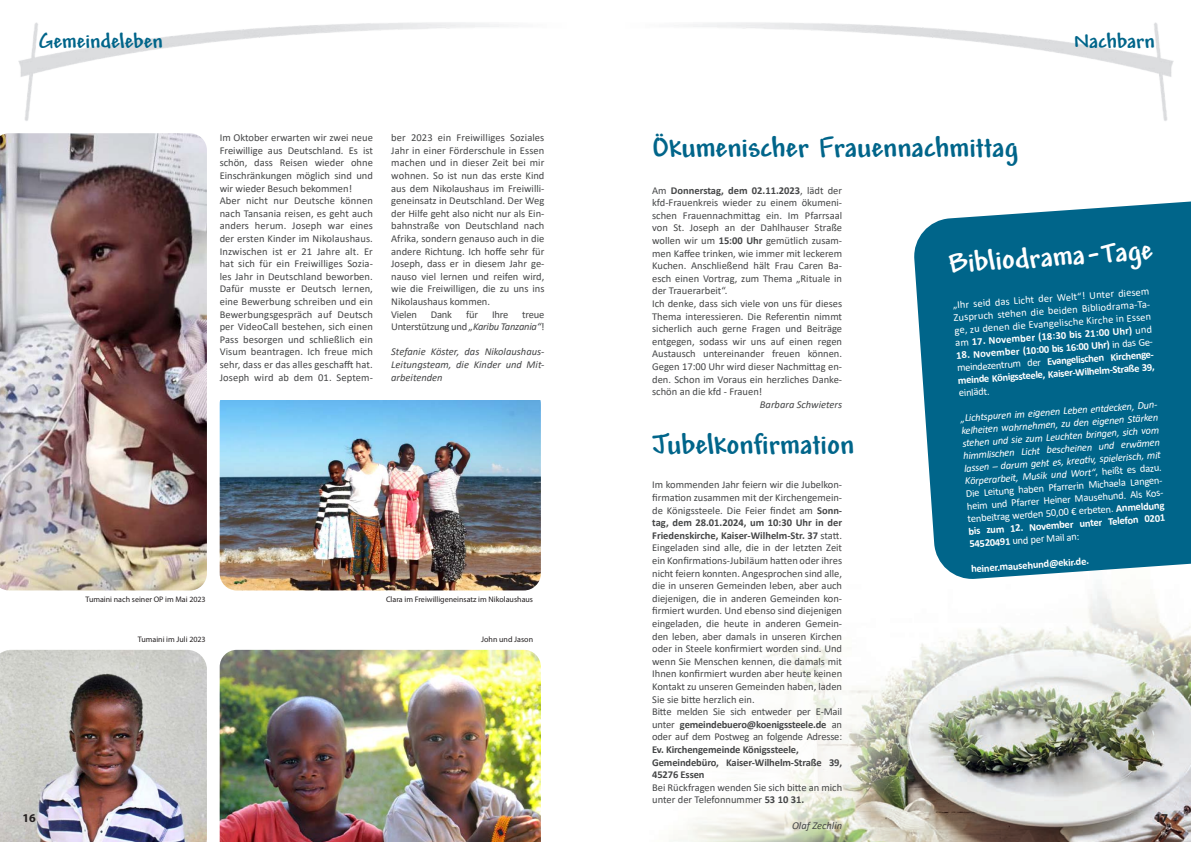
<style>
.page{position:relative;width:1191px;height:842px;background:#fff}
.page>*{position:absolute;margin:0;border:0;box-sizing:border-box;transform-origin:0 0}
.t1{font:700 30px "Andy";color:#00658a}
.t2{font:700 30px "Andy";color:#fff}
.t3{font:700 22px "Andy";color:#00658a}
.t4{font:700 12px "Myriad Pro";color:#231f20}
.t5{font:10.5px/12.6px "Calibri";color:#454647}
.t6{font:italic 10.5px/12.6px "Calibri";color:#fff}
.t7{font:10.5px/12.6px "Calibri";color:#fff;text-align:justify}
.t8{font:700 10.5px/12.6px "Calibri";color:#fff;text-align:justify}
.t9{font:italic 10.5px/12.6px "Calibri";color:#454647;text-align:justify}
.t10{font:700 10.5px/12.6px "Calibri";letter-spacing:-.01em;color:#454647}
.t11{font:10.5px/12.6px "Calibri";letter-spacing:-.02em;color:#454647;text-align:right}
.t12{font:8px "Myriad Pro";color:#231f20}
.s1{font-style:italic}
.s2{font-weight:700}
.s3{font-weight:400}
.s4{font-style:normal}
.s5{font-weight:700;font-style:normal}
</style>
<div class="page">
<img style="left:789px;top:589px;width:402px;height:253px">
<img style="left:18px;top:22px;width:481px;height:99px">
<img style="left:693px;top:22px;width:480px;height:99px">
<svg style="left:914px;top:201px;width:277px;height:378px;background:#157193"></svg>
<img style="left:0;top:650px;width:207px;height:192px">
<img style="left:0;top:133px;width:207px;height:457px">
<img style="left:220px;top:650px;width:321px;height:192px">
<img style="left:220px;top:400px;width:321px;height:190px">
<svg style="left:673px;top:650px;width:229px;height:192px"></svg>
<h2 class="t3" style="left:39px;top:29px;width:125px">Gemeindeleben</h2>
<h2 class="t3" style="left:1074px;top:29px;width:82px">Nachbarn</h2>
<p class="t5" style="left:220px;top:131px;width:155px">Im Oktober erwarten wir zwei neue Freiwillige aus Deutschland. Es ist schön, dass Reisen wieder ohne Einschrä nkungen möglich sind und wir wieder Besuch bekommen!<br>Aber nicht nur Deutsche können nach Tansania reisen, es geht auch anders herum. Joseph war eines der ersten Kinder im Nikolaushaus.<br>Inzwischen ist er 21 Jahre alt. Er hat sich fü r ein Freiwilliges Sozia‐ les Jahr in Deutschland beworben.<br>Dafü r musste er Deutsch lernen, eine Bewerbung schreiben und ein Bewerbungsgespräch auf Deutsch per VideoCall bestehen, sich einen Pass besorgen und schließlich ein Visum beantragen. Ich freue mich sehr, dass er das alles geschafft hat.<br>Joseph wird ab dem 01. Septem‐</p>
<p class="t5" style="left:391px;top:131px;width:155px">ber 2023 ein Freiwilliges Soziales<br>Jahr in einer Förderschule in Essen machen und in dieser Zeit bei mir wohnen. So ist nun das erste Kind aus dem Nikolaushaus im Freiwilli‐ geneinsatz in Deutschland. Der Weg der Hilfe geht also nicht nur als Ein‐ bahnstraße von Deutschland nach<br>Afrika, sondern genauso auch in die andere Richtung. Ich hoffe sehr fü r<br>Joseph, dass er in diesem Jahr ge‐ nauso viel lernen und reifen wird, wie die Freiwilligen, die zu uns ins<br>Nikolaushaus kommen.<br>Vielen</p>
<p class="t5" style="left:431px;top:307px;width:23px">Dank</p>
<p class="t5" style="left:466px;top:307px;width:13px">fü r</p>
<p class="t5" style="left:492px;top:307px;width:18px">Ihre</p>
<p class="t11" style="left:391px;top:307px;width:155px">treue<br>Unterstützung und <span class="s1">„Karibu Tanzania“</span>!</p>
<p class="t9" style="left:391px;top:345px;width:155px">Stefanie Köster, das Nikolaushaus-Leitungsteam, die Kinder und Mit&shy;arbeitenden</p>
<p class="t12" style="left:85px;top:594px;width:122px">Tumaini nach seiner OP im Mai 2023</p>
<p class="t12" style="left:138px;top:634px;width:69px">Tumaini im Juli 2023</p>
<p class="t4" style="left:23px;top:810px;width:15px">16</p>
<p class="t12" style="left:386px;top:594px;width:149px">Clara im Freiwilligeneinsatz im Nikolaushaus</p>
<p class="t12" style="left:481px;top:634px;width:53px">John und Jason</p>
<h1 class="t1" style="left:652px;top:131px;width:367px">Ökumenischer Frauennachmittag</h1>
<p class="t5" style="left:652px;top:183px;width:191px">Am <span class="s2">Donnerstag, dem 02.11.2023</span>, lädt der kfd-Frauenkreis wieder zu einem ökumeni‐ schen Frauennachmittag ein. Im Pfarrsaal von St. Joseph an der Dahlhauser Straße wollen wir um <span class="s2">15:00 Uhr</span> gemütlich zusam‐ men Kaffee trinken, wie immer mit leckerem Kuchen. Anschließend hält Frau Caren Ba‐ esch einen Vortrag, zum Thema „Rituale in der Trauerarbeit“.<br>Ich denke, dass sich viele von uns für dieses Thema interessieren. Die Referentin nimmt sicherlich auch gerne Fragen und Beiträge entgegen, sodass wir uns auf einen regen Austausch untereinander freuen können.<br>Gegen 17:00 Uhr wird dieser Nachmittag en‐ den. Schon im Voraus ein herzliches Danke‐ schön an die kfd - Frauen!</p>
<p class="t9" style="left:760px;top:398px;width:84px">Barbara Schwieters</p>
<h1 class="t1" style="left:652px;top:428px;width:203px">Jubelkonfirmation</h1>
<p class="t5" style="left:652px;top:478px;width:191px">Im kommenden Jahr feiern wir die Jubelkon‐ firmation zusammen mit der Kirchengemein‐ de Königssteele. Die Feier findet am <span class="s2">Sonn‐ tag, dem 28.01.2024, um 10:30 Uhr in der Friedenskirche, Kaiser-Wilhelm-Str. 37</span> statt.<br>Eingeladen sind alle, die in der letzten Zeit ein Konfirmations-Jubiläum hatten oder ihres nicht feiern konnten. Angesprochen sind alle, die in unseren Gemeinden leben, aber auch diejenigen, die in anderen Gemeinden kon‐ firmiert wurden. Und ebenso sind diejenigen eingeladen, die heute in anderen Gemein‐ den leben, aber damals in unseren Kirchen oder in Steele konfirmiert worden sind. Und wenn Sie Menschen kennen, die damals mit Ihnen konfirmiert wurden aber heute keinen Kontakt zu unseren Gemeinden haben, laden Sie sie bitte herzlich ein.<br>Bitte melden Sie sich entweder per E-Mail unter <span class="s2">gemeindebuero@koenigssteele.de</span> an oder auf dem Postweg an folgende Adresse:</p>
<p class="t10" style="left:652px;top:743px;width:191px">Ev. Kirchengemeinde Königssteele,<br>Gemeindebüro, Kaiser-Wilhelm-Straße 39,<br>45276 Essen</p>
<p class="t5" style="left:652px;top:781px;width:191px">Bei Rückfragen wenden Sie sich bitte an mich unter der Telefonnummer <span class="s2">53 10 31.</span></p>
<p class="t9" style="left:792px;top:818px;width:52px">Olaf Zechlin</p>
<h1 class="t2" style="left:947px;top:247px;width:206px;rotate:-4deg">Bibliodrama-Tage</h1>
<p class="t7" style="left:952px;top:298px;width:199px;rotate:-4deg">„Ihr seid das Licht der Welt“! Unter diesem Zuspruch stehen die beiden Bibliodrama-Ta‐ ge, zu denen die Evangelische Kirche in Essen am <span class="s2">17. November (18:30 bis 21:00 Uhr)</span> und</p>
<p class="t8" style="left:955px;top:349px;width:199px;rotate:-4deg">18. November (10:00 bis 16:00 Uhr) <span class="s3">in das Ge‐ meindezentrum der</span> Evangelischen Kirchenge‐ meinde Königssteele, Kaiser-Wilhelm-Straße 39,</p>
<p class="t7" style="left:958px;top:386px;width:32px;rotate:-4deg">einlädt.</p>
<p class="t6" style="left:960px;top:411px;width:206px;rotate:-4deg">„Lichtspuren im eigenen Leben entdecken, Dun&shy;kelheiten wahrnehmen, zu den eigenen Stärken stehen und sie zum Leuchten bringen, sich vom himmlischen Licht bescheinen und erwämen lassen – darum geht es, kreati v, spielerisch, mit Körperarbeit, Musik und Wort“<span class="s4">, heißt es dazu.<br>Die Leitung haben Pfarrerin Michaela Langen‐ heim und Pfarrer Heiner Mausehund. Als Kos‐ tenbeitrag werden 50,00 € erbeten.</span> <span class="s5">Anmeldung bis zum 12. November unter Telefon 0201<br>54520491</span> <span class="s4">und per Mail an:</span></p>
<p class="t8" style="left:970px;top:562px;width:120px;rotate:-4deg">heiner.mausehund@ekir.de.</p>
<p class="t4" style="left:1154px;top:810px;width:15px">17</p>
</div>
